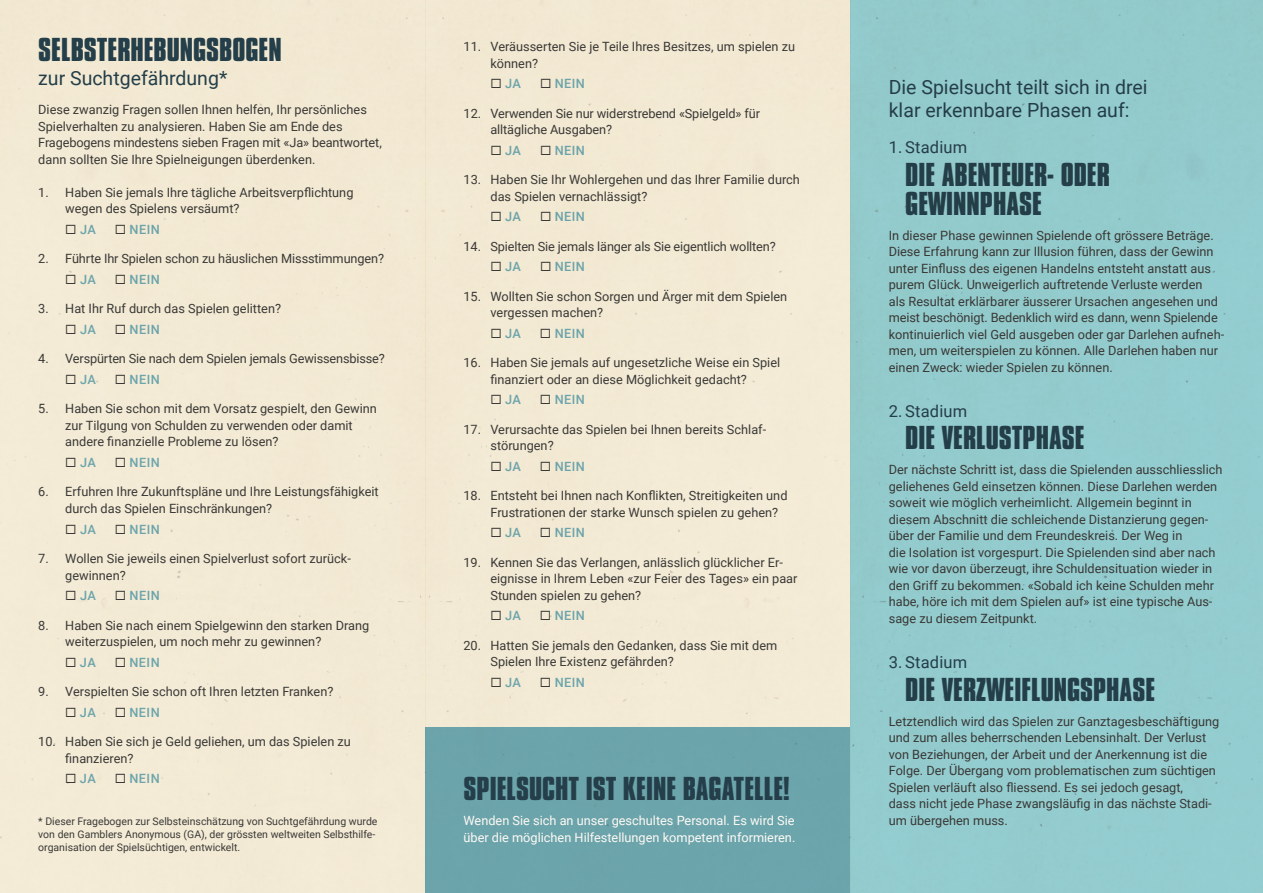
<style>
.page{position:relative;width:1263px;height:893px;background:#fff}
.page>*{position:absolute;margin:0;border:0;box-sizing:border-box;transform-origin:0 0}
.t1{font:700 28.5px/28.5px "Compacta BT";color:#25414e}
.t2{font:19.5px/22.5px "Roboto";color:#25414e}
.t3{font:16.5px "Roboto";letter-spacing:.01em;color:#25414e}
.t4{font:12.75px/16.5px "Roboto";color:#3b3b3a}
.t5{font:500 12.75px "Roboto";letter-spacing:.035em;color:#6da8b3}
.t6{font:12.75px/16.5px "Roboto";color:#fff}
.t7{font:10.5px/12.6px "Roboto";color:#3b3b3a}
.s1{color:#3b3b3a}
</style>
<div class="page">
<img style="left:0;top:0;width:1263px;height:893px">
<h1 class="t1" style="left:38px;top:36px;width:245px">SELBSTERHEBUNGSBOGEN</h1>
<h2 class="t2" style="left:38px;top:66px;width:191px">zur Suchtgefährdung*</h2>
<p class="t4" style="left:38px;top:101px;width:345px">Diese zwanzig Fragen sollen Ihnen helfen, Ihr persönliches Spielverhalten zu analysieren. Haben Sie am Ende des Fragebogens mindestens sieben Fragen mit «Ja» beantwortet, dann sollten Sie Ihre Spielneigungen überdenken.</p>
<p class="t4" style="left:65px;top:184px;width:290px;text-indent:-27px">1. Haben Sie jemals Ihre tägliche Arbeitsverpflichtung wegen des Spielens versäumt?</p>
<p class="t5" style="left:65px;top:221px;width:32px"><span class="s1">◻</span> JA</p>
<p class="t5" style="left:115px;top:221px;width:46px"><span class="s1">◻</span> NEIN</p>
<p class="t4" style="left:38px;top:250px;width:347px">2. Führte Ihr Spielen schon zu häuslichen Missstimmungen?</p>
<p class="t5" style="left:65px;top:271px;width:32px"><span class="s1">◻</span> JA</p>
<p class="t5" style="left:115px;top:271px;width:46px"><span class="s1">◻</span> NEIN</p>
<p class="t4" style="left:38px;top:300px;width:244px">3. Hat Ihr Ruf durch das Spielen gelitten?</p>
<p class="t5" style="left:65px;top:321px;width:32px"><span class="s1">◻</span> JA</p>
<p class="t5" style="left:115px;top:321px;width:46px"><span class="s1">◻</span> NEIN</p>
<p class="t4" style="left:38px;top:350px;width:348px">4. Verspürten Sie nach dem Spielen jemals Gewissensbisse?</p>
<p class="t5" style="left:65px;top:371px;width:32px"><span class="s1">◻</span> JA</p>
<p class="t5" style="left:115px;top:371px;width:46px"><span class="s1">◻</span> NEIN</p>
<p class="t4" style="left:65px;top:400px;width:313px;text-indent:-27px">5. Haben Sie schon mit dem Vorsatz gespielt, den Gewinn zur Tilgung von Schulden zu verwenden oder damit andere finanzielle Probleme zu lösen?</p>
<p class="t5" style="left:65px;top:454px;width:32px"><span class="s1">◻</span> JA</p>
<p class="t5" style="left:115px;top:454px;width:46px"><span class="s1">◻</span> NEIN</p>
<p class="t4" style="left:65px;top:483px;width:315px;text-indent:-27px">6. Erfuhren Ihre Zukunftspläne und Ihre Leistungsfähigkeit durch das Spielen Einschränkungen?</p>
<p class="t5" style="left:65px;top:520px;width:32px"><span class="s1">◻</span> JA</p>
<p class="t5" style="left:115px;top:520px;width:46px"><span class="s1">◻</span> NEIN</p>
<p class="t4" style="left:65px;top:550px;width:287px;text-indent:-27px">7. Wollen Sie jeweils einen Spielverlust sofort zurück&shy;gewinnen?</p>
<p class="t5" style="left:65px;top:587px;width:32px"><span class="s1">◻</span> JA</p>
<p class="t5" style="left:115px;top:587px;width:46px"><span class="s1">◻</span> NEIN</p>
<p class="t4" style="left:65px;top:616px;width:305px;text-indent:-27px">8. Haben Sie nach einem Spielgewinn den starken Drang weiterzuspielen, um noch mehr zu gewinnen?</p>
<p class="t5" style="left:65px;top:653px;width:32px"><span class="s1">◻</span> JA</p>
<p class="t5" style="left:115px;top:653px;width:46px"><span class="s1">◻</span> NEIN</p>
<p class="t4" style="left:38px;top:683px;width:297px">9. Verspielten Sie schon oft Ihren letzten Franken?</p>
<p class="t5" style="left:65px;top:703px;width:32px"><span class="s1">◻</span> JA</p>
<p class="t5" style="left:115px;top:703px;width:46px"><span class="s1">◻</span> NEIN</p>
<p class="t4" style="left:65px;top:733px;width:287px;text-indent:-27px">10. Haben Sie sich je Geld geliehen, um das Spielen zu finanzieren?</p>
<p class="t5" style="left:65px;top:770px;width:32px"><span class="s1">◻</span> JA</p>
<p class="t5" style="left:115px;top:770px;width:46px"><span class="s1">◻</span> NEIN</p>
<p class="t7" style="left:38px;top:815px;width:341px">* Dieser Fragebogen zur Selbsteinschätzung von Suchtgefährdung wurde von den Gamblers Anonymous (GA), der grössten weltweiten Selbsthilfe&shy;organisation der Spielsüchtigen, entwickelt.</p>
<p class="t4" style="left:490px;top:38px;width:306px;text-indent:-27px">11. Veräusserten Sie je Teile Ihres Besitzes, um spielen zu können?</p>
<p class="t5" style="left:490px;top:75px;width:32px"><span class="s1">◻</span> JA</p>
<p class="t5" style="left:540px;top:75px;width:46px"><span class="s1">◻</span> NEIN</p>
<p class="t4" style="left:490px;top:104px;width:271px;text-indent:-27px">12. Verwenden Sie nur widerstrebend «Spielgeld» für alltägliche Ausgaben?</p>
<p class="t5" style="left:490px;top:141px;width:32px"><span class="s1">◻</span> JA</p>
<p class="t5" style="left:540px;top:141px;width:46px"><span class="s1">◻</span> NEIN</p>
<p class="t4" style="left:490px;top:171px;width:311px;text-indent:-27px">13. Haben Sie Ihr Wohlergehen und das Ihrer Familie durch das Spielen vernachlässigt?</p>
<p class="t5" style="left:490px;top:208px;width:32px"><span class="s1">◻</span> JA</p>
<p class="t5" style="left:540px;top:208px;width:46px"><span class="s1">◻</span> NEIN</p>
<p class="t4" style="left:463px;top:237px;width:314px">14. Spielten Sie jemals länger als Sie eigentlich wollten?</p>
<p class="t5" style="left:490px;top:258px;width:32px"><span class="s1">◻</span> JA</p>
<p class="t5" style="left:540px;top:258px;width:46px"><span class="s1">◻</span> NEIN</p>
<p class="t4" style="left:490px;top:287px;width:298px;text-indent:-27px">15. Wollten Sie schon Sorgen und Ärger mit dem Spielen vergessen machen?</p>
<p class="t5" style="left:490px;top:324px;width:32px"><span class="s1">◻</span> JA</p>
<p class="t5" style="left:540px;top:324px;width:46px"><span class="s1">◻</span> NEIN</p>
<p class="t4" style="left:463px;top:354px;width:318px;text-align:center">16. Haben Sie jemals auf ungesetzliche Weise ein Spiel finanziert oder an diese Möglichkeit gedacht?</p>
<p class="t5" style="left:490px;top:391px;width:32px"><span class="s1">◻</span> JA</p>
<p class="t5" style="left:540px;top:391px;width:46px"><span class="s1">◻</span> NEIN</p>
<p class="t4" style="left:490px;top:420px;width:277px;text-indent:-27px">17. Verursachte das Spielen bei Ihnen bereits Schlaf&shy;störungen?</p>
<p class="t5" style="left:490px;top:457px;width:32px"><span class="s1">◻</span> JA</p>
<p class="t5" style="left:540px;top:457px;width:46px"><span class="s1">◻</span> NEIN</p>
<p class="t4" style="left:490px;top:487px;width:299px;text-indent:-27px">18. Entsteht bei Ihnen nach Konflikten, Streitigkeiten und<br>Frustrationen der starke Wunsch spielen zu gehen?</p>
<p class="t5" style="left:490px;top:524px;width:32px"><span class="s1">◻</span> JA</p>
<p class="t5" style="left:540px;top:524px;width:46px"><span class="s1">◻</span> NEIN</p>
<p class="t4" style="left:490px;top:553px;width:309px;text-indent:-27px">19. Kennen Sie das Verlangen, anlässlich glücklicher Er&shy;eignisse in Ihrem Leben «zur Feier des Tages» ein paar<br>Stunden spielen zu gehen?</p>
<p class="t5" style="left:490px;top:607px;width:32px"><span class="s1">◻</span> JA</p>
<p class="t5" style="left:540px;top:607px;width:46px"><span class="s1">◻</span> NEIN</p>
<p class="t4" style="left:490px;top:636px;width:288px;text-indent:-27px">20. Hatten Sie jemals den Gedanken, dass Sie mit dem<br>Spielen Ihre Existenz gefährden?</p>
<p class="t5" style="left:490px;top:673px;width:32px"><span class="s1">◻</span> JA</p>
<p class="t5" style="left:540px;top:673px;width:46px"><span class="s1">◻</span> NEIN</p>
<h1 class="t1" style="left:463px;top:775px;width:328px">SPIELSUCHT IST KEINE BAGATELLE!</h1>
<p class="t6" style="left:463px;top:812px;width:333px">Wenden Sie sich an unser geschultes Personal. Es wird Sie über die möglichen Hilfestellungen kompetent informieren.</p>
<h2 class="t2" style="left:889px;top:75px;width:260px">Die Spielsucht teilt sich in drei klar erkennbare Phasen auf:</h2>
<p class="t3" style="left:889px;top:136px;width:80px">1. Stadium</p>
<h1 class="t1" style="left:905px;top:161px;width:206px">DIE ABENTEUER- ODER<br>GEWINNPHASE</h1>
<p class="t4" style="left:889px;top:226px;width:337px">In dieser Phase gewinnen Spielende oft grössere Beträge.<br>Diese Erfahrung kann zur Illusion führen, dass der Gewinn unter Einfluss des eigenen Handelns entsteht anstatt aus purem Glück. Unweigerlich auftretende Verluste werden<br>als Resultat erklärbarer äusserer Ursachen angesehen und meist beschönigt. Bedenklich wird es dann, wenn Spielende kontinuierlich viel Geld ausgeben oder gar Darlehen aufneh&shy;men, um weiterspielen zu können. Alle Darlehen haben nur einen Zweck: wieder Spielen zu können.</p>
<p class="t3" style="left:889px;top:399px;width:80px">2. Stadium</p>
<h1 class="t1" style="left:905px;top:424px;width:181px">DIE VERLUSTPHASE</h1>
<p class="t4" style="left:889px;top:461px;width:335px">Der nächste Schritt ist, dass die Spielenden ausschliesslich geliehenes Geld einsetzen können. Diese Darlehen werden soweit wie möglich verheimlicht. Allgemein beginnt in diesem Abschnitt die schleichende Distanzierung gegen&shy;über der Familie und dem Freundeskreis. Der Weg in<br>die Isolation ist vorgespurt. Die Spielenden sind aber nach wie vor davon überzeugt, ihre Schuldensituation wieder in den Griff zu bekommen. «Sobald ich keine Schulden mehr habe, höre ich mit dem Spielen auf» ist eine typische Aus&shy;sage zu diesem Zeitpunkt.</p>
<p class="t3" style="left:889px;top:650px;width:80px">3. Stadium</p>
<h1 class="t1" style="left:905px;top:675px;width:251px">DIE VERZWEIFLUNGSPHASE</h1>
<p class="t4" style="left:889px;top:712px;width:332px">Letztendlich wird das Spielen zur Ganztagesbeschäftigung und zum alles beherrschenden Lebensinhalt. Der Verlust von Beziehungen, der Arbeit und der Anerkennung ist die Folge. Der Übergang vom problematischen zum süchtigen Spielen verläuft also fliessend. Es sei jedoch gesagt,<br>dass nicht jede Phase zwangsläufig in das nächste Stadi&shy;um übergehen muss.</p>
</div>
